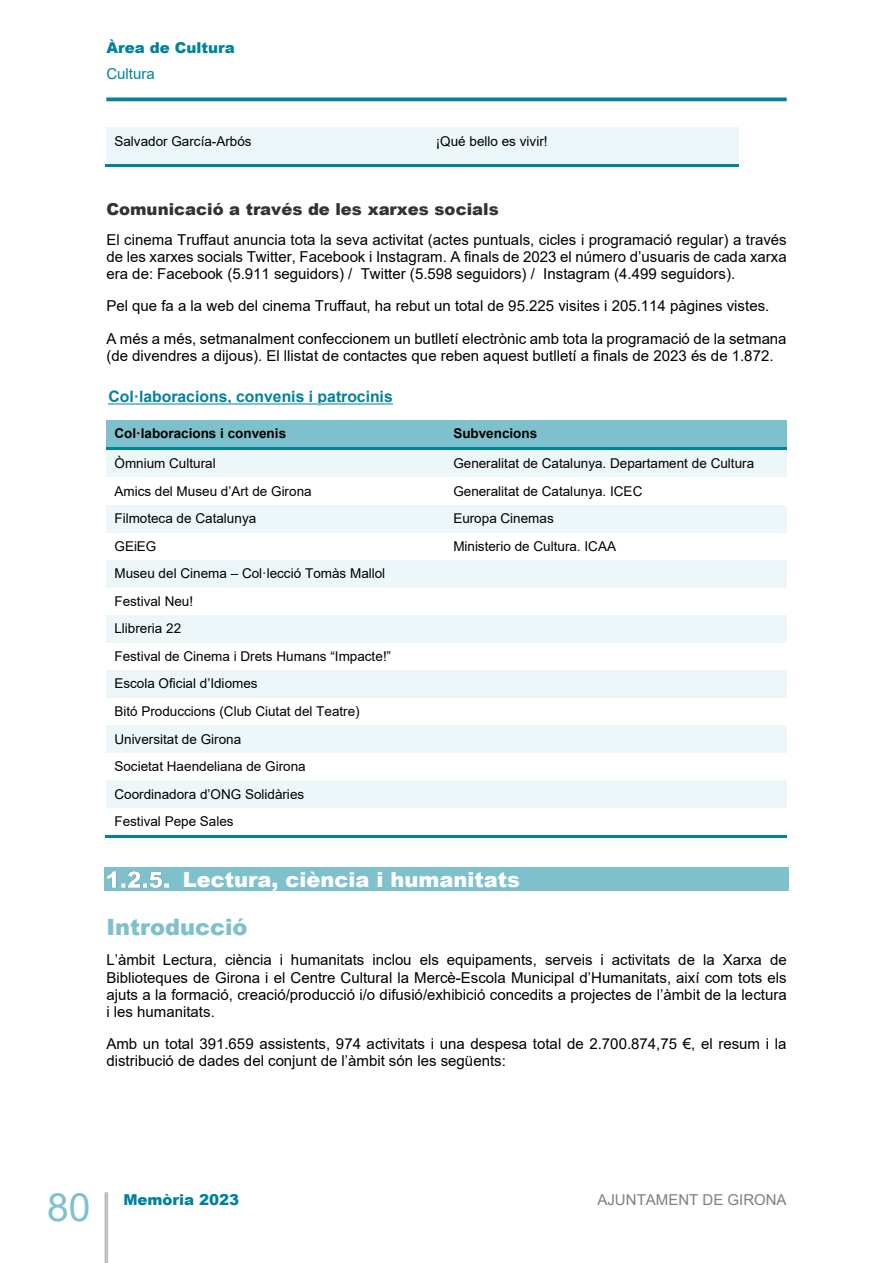
<style>
.page{position:relative;width:893px;height:1263px;background:#fff}
.page>*{position:absolute;margin:0;border:0;box-sizing:border-box;transform-origin:0 0}
.t1{font:39px "Arial";color:#7fc0cd}
.t2{font:900 22.5px "Arial";color:#7fc0cd}
.t3{font:900 21px "Arial";color:#fff}
.t4{font:900 16.5px "Arial";color:#333}
.t5{font:700 15.75px "Arial";color:#00829b}
.t6{font:15px/17.2px "Arial";color:#000;text-align:justify}
.t7{font:900 15px "Arial";color:#00829b}
.t8{font:15px "Arial";color:#808080}
.t9{font:15px "Arial";color:#00829b}
.t10{font:13.5px "Arial";color:#000}
.t11{font:700 13.5px "Arial";color:#000}
</style>
<div class="page">
<hr style="left:106px;top:98px;width:681px;height:3px;background:#00829b">
<svg style="left:104px;top:1192px;width:4px;height:71px"></svg>
<div style="left:106px;top:128px;width:322px;height:37px;background:#edf6f8"></div>
<div style="left:428px;top:128px;width:310px;height:37px;background:#edf6f8"></div>
<hr style="left:105px;top:165px;width:323px;height:2px;background:#00829b">
<hr style="left:429px;top:165px;width:309px;height:2px;background:#00829b">
<hr style="left:108px;top:403px;width:285px;height:2px;background:#7fc0cd">
<div style="left:106px;top:420px;width:339px;height:27px;background:#7fc0cd"></div>
<div style="left:445px;top:420px;width:342px;height:27px;background:#7fc0cd"></div>
<div style="left:106px;top:450px;width:339px;height:27px;background:#edf6f8"></div>
<div style="left:445px;top:450px;width:342px;height:27px;background:#edf6f8"></div>
<hr style="left:106px;top:447px;width:339px;height:3px;background:#00829b">
<hr style="left:448px;top:447px;width:339px;height:3px;background:#00829b">
<div style="left:106px;top:505px;width:339px;height:27px;background:#edf6f8"></div>
<div style="left:445px;top:505px;width:342px;height:27px;background:#edf6f8"></div>
<div style="left:106px;top:560px;width:339px;height:27px;background:#edf6f8"></div>
<div style="left:445px;top:560px;width:342px;height:27px;background:#edf6f8"></div>
<div style="left:106px;top:615px;width:339px;height:27px;background:#edf6f8"></div>
<div style="left:445px;top:615px;width:342px;height:27px;background:#edf6f8"></div>
<div style="left:106px;top:670px;width:339px;height:27px;background:#edf6f8"></div>
<div style="left:445px;top:670px;width:342px;height:27px;background:#edf6f8"></div>
<div style="left:106px;top:725px;width:339px;height:27px;background:#edf6f8"></div>
<div style="left:445px;top:725px;width:342px;height:27px;background:#edf6f8"></div>
<div style="left:106px;top:780px;width:339px;height:27px;background:#edf6f8"></div>
<div style="left:445px;top:780px;width:342px;height:27px;background:#edf6f8"></div>
<hr style="left:105px;top:835px;width:340px;height:2px;background:#00829b">
<hr style="left:446px;top:835px;width:341px;height:2px;background:#00829b">
<div style="left:104px;top:867px;width:685px;height:24px;background:#7fc0cd"></div>
<img style="left:108px;top:871px;width:60px;height:16px">
<p class="t7" style="left:106px;top:37px;width:130px">Àrea de Cultura</p>
<p class="t9" style="left:106px;top:63px;width:50px">Cultura</p>
<p class="t10" style="left:114px;top:132px;width:139px">Salvador García-Arbós</p>
<p class="t10" style="left:436px;top:132px;width:113px">¡Qué bello es vivir!</p>
<h5 class="t4" style="left:106px;top:197px;width:394px">Comunicació a través de les xarxes socials</h5>
<p class="t6" style="left:106px;top:231px;width:682px">El cinema Truffaut anuncia tota la seva activitat (actes puntuals, cicles i programació regular) a través de les xarxes socials Twitter, Facebook i Instagram. A finals de 2023 el número d’usuaris de cada xarxa era de: Facebook (5.911 seguidors) / Twitter (5.598 seguidors) / Instagram (4.499 seguidors).</p>
<p class="t6" style="left:106px;top:297px;width:665px">Pel que fa a la web del cinema Truffaut, ha rebut un total de 95.225 visites i 205.114 pàgines vistes.</p>
<p class="t6" style="left:106px;top:330px;width:682px">A més a més, setmanalment confeccionem un butlletí electrònic amb tota la programació de la setmana (de divendres a dijous). El llistat de contactes que reben aquest butlletí a finals de 2023 és de 1.872.</p>
<p class="t5" style="left:108px;top:385px;width:286px">Col·laboracions, convenis i patrocinis</p>
<p class="t11" style="left:114px;top:424px;width:173px">Col·laboracions i convenis</p>
<p class="t11" style="left:453px;top:424px;width:86px">Subvencions</p>
<p class="t10" style="left:114px;top:454px;width:103px">Òmnium Cultural</p>
<p class="t10" style="left:453px;top:454px;width:302px">Generalitat de Catalunya. Departament de Cultura</p>
<p class="t10" style="left:114px;top:482px;width:199px">Amics del Museu d’Art de Girona</p>
<p class="t10" style="left:453px;top:482px;width:191px">Generalitat de Catalunya. ICEC</p>
<p class="t10" style="left:114px;top:509px;width:143px">Filmoteca de Catalunya</p>
<p class="t10" style="left:453px;top:509px;width:102px">Europa Cinemas</p>
<p class="t10" style="left:114px;top:537px;width:44px">GEiEG</p>
<p class="t10" style="left:453px;top:537px;width:164px">Ministerio de Cultura. ICAA</p>
<p class="t10" style="left:114px;top:564px;width:272px">Museu del Cinema – Col·lecció Tomàs Mallol</p>
<p class="t10" style="left:114px;top:592px;width:80px">Festival Neu!</p>
<p class="t10" style="left:114px;top:619px;width:68px">Llibreria 22</p>
<p class="t10" style="left:114px;top:647px;width:278px">Festival de Cinema i Drets Humans “Impacte!”</p>
<p class="t10" style="left:114px;top:674px;width:145px">Escola Oficial d’Idiomes</p>
<p class="t10" style="left:114px;top:702px;width:247px">Bitó Produccions (Club Ciutat del Teatre)</p>
<p class="t10" style="left:114px;top:729px;width:128px">Universitat de Girona</p>
<p class="t10" style="left:114px;top:757px;width:193px">Societat Haendeliana de Girona</p>
<p class="t10" style="left:114px;top:784px;width:191px">Coordinadora d’ONG Solidàries</p>
<p class="t10" style="left:114px;top:812px;width:121px">Festival Pepe Sales</p>
<h3 class="t3" style="left:183px;top:864px;width:339px">Lectura, ciència i humanitats</h3>
<h4 class="t2" style="left:106px;top:911px;width:143px">Introducció</h4>
<p class="t6" style="left:106px;top:951px;width:682px">L’àmbit Lectura, ciència i humanitats inclou els equipaments, serveis i activitats de la Xarxa de Biblioteques de Girona i el Centre Cultural la Mercè-Escola Municipal d’Humanitats, així com tots els ajuts a la formació, creació/producció i/o difusió/exhibició concedits a projectes de l’àmbit de la lectura i les humanitats.</p>
<p class="t6" style="left:106px;top:1035px;width:682px">Amb un total 391.659 assistents, 974 activitats i una despesa total de 2.700.874,75 €, el resum i la distribució de dades del conjunt de l’àmbit són les següents:</p>
<h1 class="t1" style="left:47px;top:1180px;width:45px">80</h1>
<p class="t7" style="left:123px;top:1189px;width:117px">Memòria 2023</p>
<p class="t8" style="left:597px;top:1189px;width:191px">AJUNTAMENT DE GIRONA</p>
</div>
